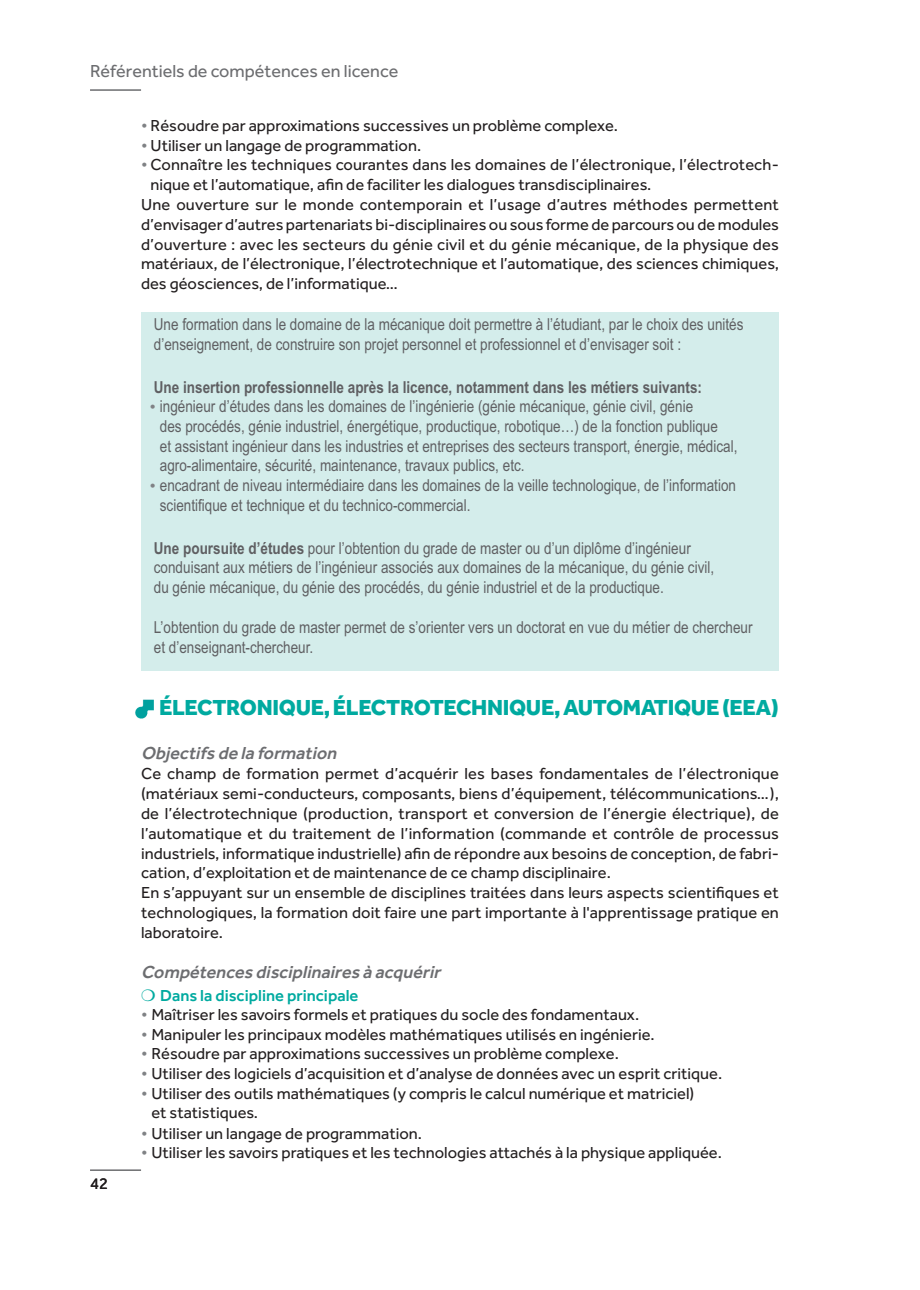
<style>
.page{position:relative;width:920px;height:1290px;background:#fff}
.page>*{position:absolute;margin:0;border:0;box-sizing:border-box;transform-origin:0 0}
.t1{font:800 22.5px "Effra";letter-spacing:-.015em;color:#00aaa0}
.t2{font:italic 500 18px "Effra";color:#6c6d70}
.t3{font:18px "Effra";color:#6c6d70}
.t4{font:16.5px/19.8px "Effra";color:#231f20}
.t5{font:16.5px/19.8px "Arial Narrow";color:#5f5f62}
.t6{font:700 16.5px "Arial Narrow";color:#5f5f62}
.t7{font:500 16.5px "Effra";color:#00aaa0}
.s1{color:#808285}
.s2{font-family:"Effra";color:#808285}
.s3{font-weight:700}
</style>
<div class="page">
<div style="left:141px;top:312px;width:638px;height:359px;background:#d4edeb"></div>
<hr style="left:90px;top:89px;width:51px;height:2px;background:#6c6d70">
<hr style="left:90px;top:1169px;width:51px;height:2px;background:#6c6d70">
<img style="left:135px;top:699px;width:19px;height:20px">
<p class="t3" style="left:90px;top:61px;width:310px">Référentiels de compétences en licence</p>
<p class="t4" style="left:90px;top:1173px;width:19px">42</p>
<p class="t4" style="left:141px;top:115px;width:479px"><span class="s1">•</span> Résoudre par approximations successives un problème complexe.</p>
<p class="t4" style="left:141px;top:135px;width:282px"><span class="s1">•</span> Utiliser un langage de programmation.</p>
<p class="t4" style="left:141px;top:155px;width:639px"><span class="s1">•</span> Connaître les techniques courantes dans les domaines de l’électronique, l’électrotech-</p>
<p class="t4" style="left:151px;top:175px;width:502px">nique et l’automatique, afin de faciliter les dialogues transdisciplinaires.</p>
<p class="t4" style="left:141px;top:194px;width:639px">Une ouverture sur le monde contemporain et l’usage d’autres méthodes permettent</p>
<p class="t4" style="left:141px;top:214px;width:639px">d’envisager d’autres partenariats bi-disciplinaires ou sous forme de parcours ou de modules</p>
<p class="t4" style="left:141px;top:234px;width:639px">d’ouverture : avec les secteurs du génie civil et du génie mécanique, de la physique des</p>
<p class="t4" style="left:141px;top:254px;width:639px">matériaux, de l’électronique, l’électrotechnique et l’automatique, des sciences chimiques,</p>
<p class="t4" style="left:141px;top:274px;width:259px">des géosciences, de l’informatique…</p>
<p class="t5" style="left:154px;top:314px;width:591px">Une formation dans le domaine de la mécanique doit permettre à l’étudiant, par le choix des unités d’enseignement, de construire son projet personnel et professionnel et d’envisager soit :</p>
<p class="t6" style="left:154px;top:377px;width:550px">Une insertion professionnelle après la licence, notamment dans les métiers suivants:</p>
<p class="t5" style="left:160px;top:396px;width:579px;text-indent:-10px"><span class="s2">•</span> ingénieur d’études dans les domaines de l’ingénierie (génie mécanique, génie civil, génie<br>des procédés, génie industriel, énergétique, productique, robotique…) de la fonction publique<br>et assistant ingénieur dans les industries et entreprises des secteurs transport, énergie, médical, agro-alimentaire, sécurité, maintenance, travaux publics, etc.</p>
<p class="t5" style="left:160px;top:476px;width:578px;text-indent:-10px"><span class="s2">•</span> encadrant de niveau intermédiaire dans les domaines de la veille technologique, de l’information scientifique et technique et du technico-commercial.</p>
<p class="t5" style="left:154px;top:539px;width:562px"><span class="s3">Une poursuite d’études</span> pour l’obtention du grade de master ou d’un diplôme d’ingénieur conduisant aux métiers de l’ingénieur associés aux domaines de la mécanique, du génie civil, du génie mécanique, du génie des procédés, du génie industriel et de la productique.</p>
<p class="t5" style="left:154px;top:617px;width:600px">L’obtention du grade de master permet de s’orienter vers un doctorat en vue du métier de chercheur et d’enseignant-chercheur.</p>
<h1 class="t1" style="left:159px;top:693px;width:621px">ÉLECTRONIQUE,ÉLECTROTECHNIQUE,AUTOMATIQUE(EEA)</h1>
<p class="t2" style="left:141px;top:742px;width:201px">Objectifs de la formation</p>
<p class="t4" style="left:141px;top:764px;width:639px">Ce champ de formation permet d’acquérir les bases fondamentales de l’électronique (matériaux semi-conducteurs, composants, biens d’équipement, télécommunications…), de l’électrotechnique (production, transport et conversion de l’énergie électrique), de l’automatique et du traitement de l’information (commande et contrôle de processus industriels, informatique industrielle) afin de répondre aux besoins de conception, de fabri&shy;cation, d’exploitation et de maintenance de ce champ disciplinaire.<br>En s’appuyant sur un ensemble de disciplines traitées dans leurs aspects scientifiques et technologiques, la formation doit faire une part importante à l'apprentissage pratique en laboratoire.</p>
<p class="t2" style="left:141px;top:961px;width:305px">Compétences disciplinaires à acquérir</p>
<p class="t7" style="left:141px;top:985px;width:219px">❍ Dans la discipline principale</p>
<p class="t4" style="left:141px;top:1004px;width:500px"><span class="s1">•</span> Maîtriser les savoirs formels et pratiques du socle des fondamentaux.</p>
<p class="t4" style="left:141px;top:1024px;width:515px"><span class="s1">•</span> Manipuler les principaux modèles mathématiques utilisés en ingénierie.</p>
<p class="t4" style="left:141px;top:1044px;width:479px"><span class="s1">•</span> Résoudre par approximations successives un problème complexe.</p>
<p class="t4" style="left:141px;top:1063px;width:583px"><span class="s1">•</span> Utiliser des logiciels d’acquisition et d’analyse de données avec un esprit critique.</p>
<p class="t4" style="left:151px;top:1084px;width:544px;line-height:18.8px;text-indent:-10px"><span class="s1">•</span> Utiliser des outils mathématiques (y compris le calcul numérique et matriciel) et statistiques.</p>
<p class="t4" style="left:141px;top:1123px;width:282px"><span class="s1">•</span> Utiliser un langage de programmation.</p>
<p class="t4" style="left:141px;top:1143px;width:582px"><span class="s1">•</span> Utiliser les savoirs pratiques et les technologies attachés à la physique appliquée.</p>
</div>
